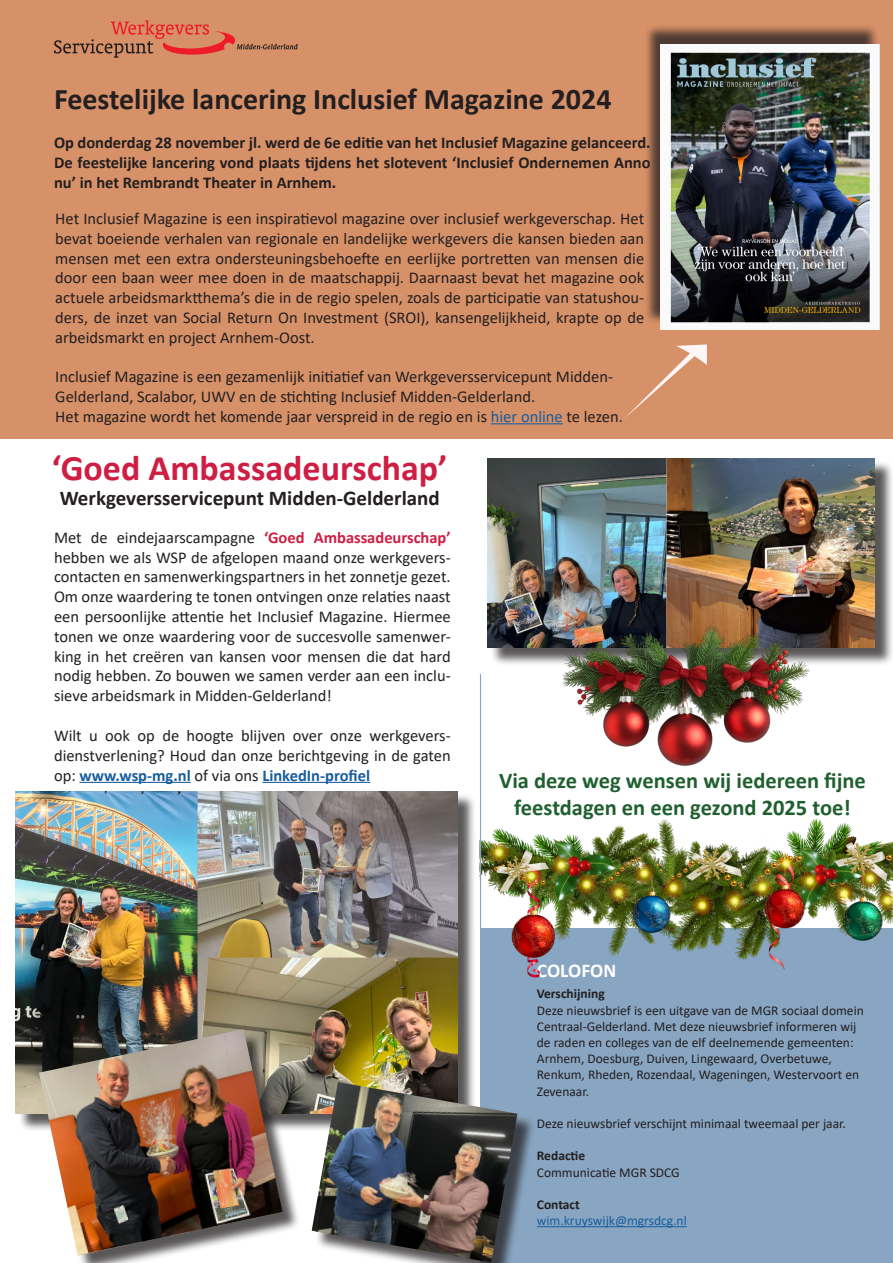
<style>
.page{position:relative;width:893px;height:1263px;background:#fff}
.page>*{position:absolute;margin:0;border:0;box-sizing:border-box;transform-origin:0 0}
.t1{font:700 36px "Calibri";color:#ce1e43}
.t2{font:700 30px "Calibri";color:#231f20}
.t3{font:700 22.5px/27px "Calibri";color:#205f2f;text-align:center}
.t4{font:700 21px "Calibri";color:#231f20}
.t5{font:700 19.5px "Calibri";letter-spacing:-.005em;color:#fff}
.t6{font:16.5px/19.8px "Calibri";color:#231f20;text-align:justify}
.t7{font:700 16.5px/19.8px "Calibri";color:#231f20;text-align:justify}
.t8{font:13.5px/16.2px "Calibri";color:#231f20}
.t9{font:700 13.5px "Calibri";color:#231f20}
.t10{font:13.5px "Calibri";color:#175d9e}
.s1{color:#175d9e}
.s2{font-weight:700;color:#ce1e43}
.s3{font-weight:700;color:#175d9e}
</style>
<div class="page">
<div style="left:0;top:0;width:893px;height:438px;background:#d79168"></div>
<div style="left:480px;top:928px;width:413px;height:335px;background:#88a5c1"></div>
<hr style="left:537px;top:1226px;width:150px;height:1px;background:#175d9e">
<hr style="left:80px;top:782px;width:111px;height:1px;background:#175d9e">
<hr style="left:262px;top:782px;width:108px;height:1px;background:#175d9e">
<svg style="left:54px;top:20px;width:244px;height:38px"></svg>
<hr style="left:491px;top:423px;width:72px;height:1px;background:#175d9e">
<div style="left:643px;top:24px;width:236px;height:301px;background:#231f20;opacity:.75"></div>
<img style="left:660px;top:44px;width:219px;height:285px">
<svg style="left:625px;top:344px;width:82px;height:74px"></svg>
<div style="left:18px;top:793px;width:458px;height:339px;background:#231f20;opacity:.75"></div>
<img style="left:16px;top:791px;width:441px;height:322px">
<div style="left:490px;top:460px;width:403px;height:206px;background:#231f20;opacity:.75"></div>
<img style="left:488px;top:458px;width:387px;height:189px">
<div style="left:42px;top:1032px;width:259px;height:231px;background:#231f20;opacity:.75"></div>
<img style="left:39px;top:1029px;width:244px;height:227px">
<div style="left:315px;top:1085px;width:220px;height:178px;background:#231f20;opacity:.75"></div>
<img style="left:312px;top:1082px;width:205px;height:180px">
<img style="left:479px;top:823px;width:414px;height:297px">
<hr style="left:480px;top:674px;width:1px;height:255px;background:#88a5c0">
<img style="left:541px;top:558px;width:285px;height:286px">
<p class="t2" style="left:54px;top:78px;width:559px">Feestelijke lancering Inclusief Magazine 2024</p>
<p class="t7" style="left:54px;top:133px;width:598px">Op donderdag 28 november jl. werd de 6e editie van het Inclusief Magazine gelanceerd.<br>De feestelijke lancering vond plaats tijdens het slotevent ‘Inclusief Ondernemen Anno nu’ in het Rembrandt Theater in Arnhem.</p>
<p class="t6" style="left:55px;top:208px;width:590px">Het Inclusief Magazine is een inspiratievol magazine over inclusief werkgeverschap. Het bevat boeiende verhalen van regionale en landelijke werkgevers die kansen bieden aan mensen met een extra ondersteuningsbehoefte en eerlijke portretten van mensen die door een baan weer mee doen in de maatschappij. Daarnaast bevat het magazine ook actuele arbeidsmarktthema’s die in de regio spelen, zoals de participatie van statushou&shy;ders, de inzet van Social Return On Investment (SROI), kansengelijkheid, krapte op de arbeidsmarkt en project Arnhem-Oost.</p>
<p class="t6" style="left:55px;top:367px;width:559px">Inclusief Magazine is een gezamenlijk initiatief van Werkgeversservicepunt Midden-</p>
<p class="t6" style="left:55px;top:386px;width:482px">Gelderland, Scalabor, UWV en de stichting Inclusief Midden-Gelderland.</p>
<p class="t6" style="left:55px;top:406px;width:569px">Het magazine wordt het komende jaar verspreid in de regio en is <span class="s1">hier online</span> te lezen.</p>
<p class="t1" style="left:52px;top:442px;width:397px">‘Goed Ambassadeurschap’</p>
<p class="t4" style="left:60px;top:483px;width:382px">Werkgeversservicepunt Midden-Gelderland</p>
<p class="t6" style="left:54px;top:527px;width:398px">Met de eindejaarscampagne <span class="s2">‘Goed Ambassadeurschap’ </span>hebben we als WSP de afgelopen maand onze werkgevers&shy;contacten en samenwerkingspartners in het zonnetje gezet.<br>Om onze waardering te tonen ontvingen onze relaties naast een persoonlijke attentie het Inclusief Magazine. Hiermee tonen we onze waardering voor de succesvolle samenwer&shy;king in het creëren van kansen voor mensen die dat hard nodig hebben. Zo bouwen we samen verder aan een inclu&shy;sieve arbeidsmark in Midden-Gelderland!</p>
<p class="t6" style="left:54px;top:725px;width:398px">Wilt u ook op de hoogte blijven over onze werkgevers&shy;dienstverlening? Houd dan onze berichtgeving in de gaten op: <span class="s3">www.wsp-mg.nl</span> of via ons <span class="s3">LinkedIn-profiel</span></p>
<p class="t3" style="left:499px;top:766px;width:368px">Via deze weg wensen wij iedereen fijne feestdagen en een gezond 2025 toe!</p>
<p class="t5" style="left:537px;top:956px;width:81px">COLOFON</p>
<p class="t9" style="left:537px;top:984px;width:69px">Verschijning</p>
<p class="t8" style="left:537px;top:1002px;width:328px">Deze nieuwsbrief is een uitgave van de MGR sociaal domein Centraal-Gelderland. Met deze nieuwsbrief informeren wij de raden en colleges van de elf deelnemende gemeenten:<br>Arnhem, Doesburg, Duiven, Lingewaard, Overbetuwe, Renkum, Rheden, Rozendaal, Wageningen, Westervoort en Zevenaar.</p>
<p class="t8" style="left:537px;top:1115px;width:311px">Deze nieuwsbrief verschijnt minimaal tweemaal per jaar.</p>
<p class="t9" style="left:537px;top:1146px;width:50px">Redactie</p>
<p class="t8" style="left:537px;top:1164px;width:144px">Communicatie MGR SDCG</p>
<p class="t9" style="left:537px;top:1195px;width:45px">Contact</p>
<p class="t10" style="left:537px;top:1211px;width:151px">wim.kruyswijk@mgrsdcg.nl</p>
</div>
